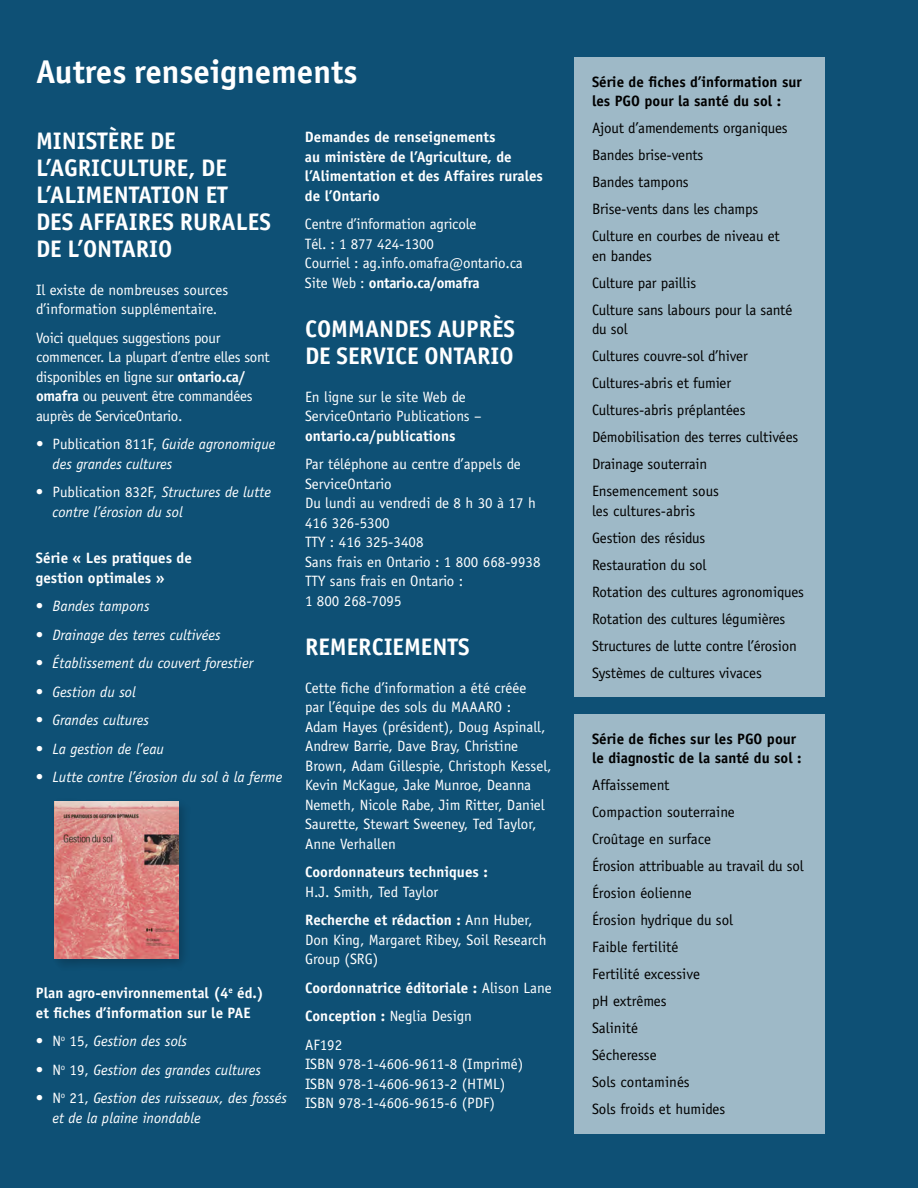
<style>
.page{position:relative;width:918px;height:1188px;background:#0e5075}
.page>*{position:absolute;margin:0;border:0;box-sizing:border-box;transform-origin:0 0}
.t1{font:700 33px "Officina Sans";color:#fff}
.t2{font:700 24px/27px "Officina Sans";color:#fff}
.t3{font:15px/19.5px "Officina Sans";color:#fff}
.t4{font:15px/27px "Officina Sans";letter-spacing:-.01em;color:#000}
.t5{font:italic 15px/19.5px "Officina Sans";color:#fff}
.t6{font:700 15px/19.5px "Officina Sans";color:#fff}
.t7{font:15px/19.5px "Officina Sans";letter-spacing:-.02em;color:#fff}
.t8{font:700 15px/19.5px "Officina Sans";color:#000}
.s1{font-weight:700}
.s2{font-style:normal}
.s3{font-weight:400}
</style>
<div class="page">
<div style="left:50px;top:798px;width:140px;height:173px;background:#000;opacity:.2"></div>
<img style="left:54px;top:802px;width:124px;height:156px">
<div style="left:574px;top:57px;width:251px;height:640px;background:#9eb9c7"></div>
<div style="left:574px;top:714px;width:251px;height:420px;background:#9eb9c7"></div>
<h1 class="t1" style="left:36px;top:51px;width:323px">Autres renseignements</h1>
<h2 class="t2" style="left:36px;top:127px;width:236px">MINISTÈRE DE<br>L’AGRICULTURE, DE<br>L’ALIMENTATION ET<br>DES AFFAIRES RURALES<br>DE L’ONTARIO</h2>
<p class="t3" style="left:36px;top:280px;width:194px">Il existe de nombreuses sources d’information supplémentaire.</p>
<p class="t7" style="left:36px;top:328px;width:235px">Voici quelques suggestions pour commencer. La plupart d’entre elles sont disponibles en ligne sur <span class="s1">ontario.ca/ omafra</span> ou peuvent être commandées auprès de ServiceOntario.</p>
<p class="t5" style="left:52px;top:435px;width:225px;text-indent:-16px"><span class="s2">• Publication 811F,</span> Guide agronomique des grandes cultures</p>
<p class="t5" style="left:52px;top:483px;width:220px;text-indent:-17px"><span class="s2">• Publication 832F,</span> Structures de lutte contre l’érosion du sol</p>
<p class="t6" style="left:36px;top:548px;width:157px">Série « Les pratiques de gestion optimales »</p>
<p class="t5" style="left:36px;top:597px;width:115px"><span class="s2">•</span> Bandes tampons</p>
<p class="t5" style="left:36px;top:625px;width:186px"><span class="s2">•</span> Drainage des terres cultivées</p>
<p class="t5" style="left:36px;top:654px;width:219px"><span class="s2">•</span> Établissement du couvert forestier</p>
<p class="t5" style="left:36px;top:682px;width:101px"><span class="s2">•</span> Gestion du sol</p>
<p class="t5" style="left:36px;top:711px;width:115px"><span class="s2">•</span> Grandes cultures</p>
<p class="t5" style="left:36px;top:739px;width:130px"><span class="s2">•</span> La gestion de l’eau</p>
<p class="t5" style="left:36px;top:768px;width:248px"><span class="s2">•</span> Lutte contre l’érosion du sol à la ferme</p>
<p class="t6" style="left:305px;top:127px;width:240px">Demandes de renseignements<br>au ministère de l’Agriculture, de l’Alimentation et des Affaires rurales de l’Ontario</p>
<p class="t3" style="left:305px;top:215px;width:219px">Centre d’information agricole<br>Tél. : 1 877 424-1300<br>Courriel : ag.info.omafra@ontario.ca<br>Site Web : <span class="s1">ontario.ca/omafra</span></p>
<h2 class="t2" style="left:305px;top:315px;width:212px">COMMANDES AUPRÈS<br>DE SERVICE ONTARIO</h2>
<p class="t3" style="left:305px;top:387px;width:178px">En ligne sur le site Web de<br>ServiceOntario Publications –</p>
<p class="t6" style="left:305px;top:426px;width:152px">ontario.ca/publications</p>
<p class="t3" style="left:305px;top:455px;width:237px">Par téléphone au centre d’appels de<br>ServiceOntario<br>Du lundi au vendredi de 8 h 30 à 17 h<br>416 326-5300<br>TTY : 416 325-3408<br>Sans frais en Ontario : 1 800 668-9938<br>TTY sans frais en Ontario :<br>1 800 268-7095</p>
<h2 class="t2" style="left:305px;top:633px;width:166px">REMERCIEMENTS</h2>
<p class="t3" style="left:305px;top:678px;width:248px">Cette fiche d’information a été créée<br>par l’équipe des sols du MAAARO :<br>Adam Hayes (président), Doug Aspinall, Andrew Barrie, Dave Bray, Christine Brown, Adam Gillespie, Christoph Kessel, Kevin McKague, Jake Munroe, Deanna Nemeth, Nicole Rabe, Jim Ritter, Daniel Saurette, Stewart Sweeney, Ted Taylor, Anne Verhallen</p>
<p class="t6" style="left:305px;top:862px;width:184px">Coordonnateurs techniques :</p>
<p class="t3" style="left:305px;top:878px;width:229px;line-height:28.5px">H.J. Smith, Ted Taylor<br><span class="s1">Recherche et rédaction :</span> Ann Huber,</p>
<p class="t3" style="left:305px;top:930px;width:243px">Don King, Margaret Ribey, Soil Research<br>Group (SRG)</p>
<p class="t6" style="left:305px;top:973px;width:248px;line-height:28.5px">Coordonnatrice éditoriale : <span class="s3">Alison Lane<br></span>Conception : <span class="s3">Neglia Design<br>AF192</span></p>
<p class="t3" style="left:305px;top:1055px;width:220px">ISBN 978-1-4606-9611-8 (Imprimé)<br>ISBN 978-1-4606-9613-2 (HTML)<br>ISBN 978-1-4606-9615-6 (PDF)</p>
<p class="t6" style="left:36px;top:983px;width:229px">Plan agro-environnemental (4<sup>e</sup> éd.) et fiches d’information sur le PAE</p>
<p class="t5" style="left:36px;top:1032px;width:153px"><span class="s2">• N</span><sup>o</sup> <span class="s2">15,</span> Gestion des sols</p>
<p class="t5" style="left:36px;top:1060px;width:227px"><span class="s2">• N</span><sup>o</sup> <span class="s2">19,</span> Gestion des grandes cultures</p>
<p class="t5" style="left:52px;top:1089px;width:236px;text-indent:-16px"><span class="s2">• N</span><sup>o</sup> <span class="s2">21,</span> Gestion des ruisseaux, des fossés et de la plaine inondable</p>
<p class="t8" style="left:592px;top:72px;width:211px">Série de fiches d’information sur les PGO pour la santé du sol :</p>
<p class="t4" style="left:592px;top:115px;width:197px">Ajout d’amendements organiques<br>Bandes brise-vents<br>Bandes tampons<br>Brise-vents dans les champs<br>Culture en courbes de niveau et</p>
<p class="t4" style="left:592px;top:242px;width:202px">en bandes<br>Culture par paillis<br>Culture sans labours pour la santé</p>
<p class="t4" style="left:592px;top:316px;width:208px">du sol<br>Cultures couvre-sol d’hiver<br>Cultures-abris et fumier<br>Cultures-abris préplantées<br>Démobilisation des terres cultivées<br>Drainage souterrain<br>Ensemencement sous</p>
<p class="t4" style="left:592px;top:497px;width:214px">les cultures-abris<br>Gestion des résidus<br>Restauration du sol<br>Rotation des cultures agronomiques<br>Rotation des cultures légumières<br>Structures de lutte contre l’érosion<br>Systèmes de cultures vivaces</p>
<p class="t8" style="left:592px;top:729px;width:211px">Série de fiches sur les PGO pour le diagnostic de la santé du sol :</p>
<p class="t4" style="left:592px;top:772px;width:213px">Affaissement<br>Compaction souterraine<br>Croûtage en surface<br>Érosion attribuable au travail du sol<br>Érosion éolienne<br>Érosion hydrique du sol<br>Faible fertilité<br>Fertilité excessive<br>pH extrêmes<br>Salinité<br>Sécheresse<br>Sols contaminés<br>Sols froids et humides</p>
</div>
